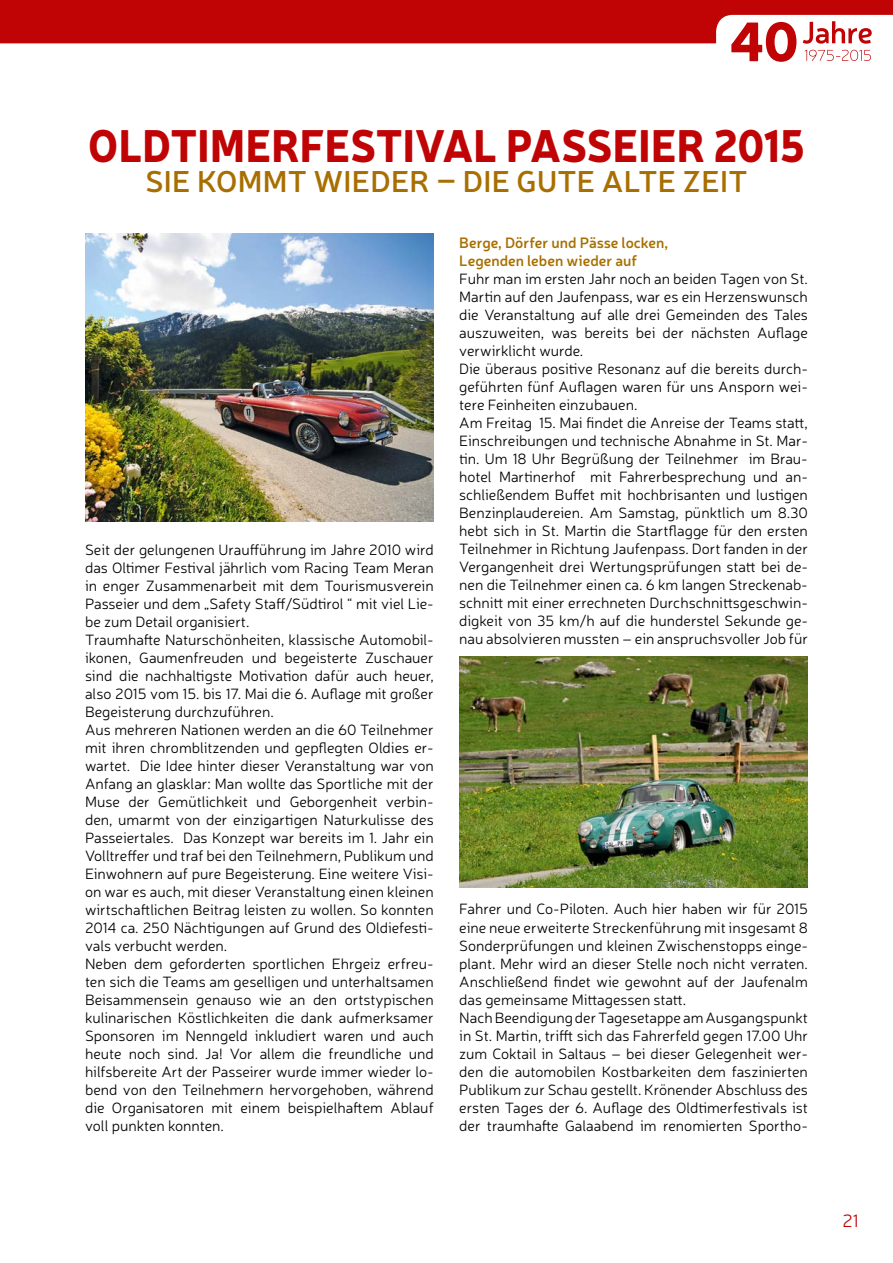
<style>
.page{position:relative;width:893px;height:1263px;background:#fff}
.page>*{position:absolute;margin:0;border:0;box-sizing:border-box;transform-origin:0 0}
.t1{font:900 45px "Neris";color:#c00304;scale:.92 1}
.t2{font:600 30px "Neris";letter-spacing:.01em;color:#a86f00}
.t3{font:300 18px "Neris";color:#c00304}
.t4{font:300 15px/18px "Neris";color:#000}
.t5{font:600 15px/18px "Neris";color:#a86f00}
</style>
<div class="page">
<img style="left:85px;top:234px;width:349px;height:288px">
<img style="left:459px;top:656px;width:349px;height:232px">
<svg style="left:0;top:0;width:893px;height:62px"></svg>
<h1 class="t1" style="left:88px;top:112px;width:780px">OLDTIMERFESTIVAL PASSEIER 2015</h1>
<h2 class="t2" style="left:145px;top:160px;width:604px">SIE KOMMT WIEDER – DIE GUTE ALTE ZEIT</h2>
<p class="t4" style="left:85px;top:540px;width:350px">Seit der gelungenen Uraufführung im Jahre 2010 wird das Oltimer Festival jährlich vom Racing Team Meran in enger Zusammenarbeit mit dem Tourismusverein Passeier und dem „Safety Staff/Südtirol “ mit viel Lie&shy;be zum Detail organisiert.<br>Traumhafte Naturschönheiten, klassische Automobil&shy;ikonen, Gaumenfreuden und begeisterte Zuschauer sind die nachhaltigste Motivation dafür auch heuer, also 2015 vom 15. bis 17. Mai die 6. Auflage mit großer Begeisterung durchzuführen.<br>Aus mehreren Nationen werden an die 60 Teilnehmer mit ihren chromblitzenden und gepflegten Oldies er&shy;wartet. Die Idee hinter dieser Veranstaltung war von Anfang an glasklar: Man wollte das Sportliche mit der Muse der Gemütlichkeit und Geborgenheit verbin&shy;den, umarmt von der einzigartigen Naturkulisse des Passeiertales. Das Konzept war bereits im 1. Jahr ein Volltreffer und traf bei den Teilnehmern, Publikum und Einwohnern auf pure Begeisterung. Eine weitere Visi&shy;on war es auch, mit dieser Veranstaltung einen kleinen wirtschaftlichen Beitrag leisten zu wollen. So konnten 2014 ca. 250 Nächtigungen auf Grund des Oldiefesti&shy;vals verbucht werden.<br>Neben dem geforderten sportlichen Ehrgeiz erfreu&shy;ten sich die Teams am geselligen und unterhaltsamen Beisammensein genauso wie an den ortstypischen kulinarischen Köstlichkeiten die dank aufmerksamer Sponsoren im Nenngeld inkludiert waren und auch heute noch sind. Ja! Vor allem die freundliche und hilfsbereite Art der Passeirer wurde immer wieder lo&shy;bend von den Teilnehmern hervorgehoben, während die Organisatoren mit einem beispielhaftem Ablauf voll punkten konnten.</p>
<p class="t5" style="left:459px;top:233px;width:210px">Berge, Dörfer und Pässe locken,<br>Legenden leben wieder auf</p>
<p class="t4" style="left:459px;top:270px;width:350px">Fuhr man im ersten Jahr noch an beiden Tagen von St.<br>Martin auf den Jaufenpass, war es ein Herzenswunsch die Veranstaltung auf alle drei Gemeinden des Tales auszuweiten, was bereits bei der nächsten Auflage verwirklicht wurde.<br>Die überaus positive Resonanz auf die bereits durch&shy;geführten fünf Auflagen waren für uns Ansporn wei&shy;tere Feinheiten einzubauen.<br>Am Freitag 15. Mai findet die Anreise der Teams statt, Einschreibungen und technische Abnahme in St. Mar&shy;tin. Um 18 Uhr Begrüßung der Teilnehmer im Brau&shy;hotel Martinerhof mit Fahrerbesprechung und an&shy;schließendem Buffet mit hochbrisanten und lustigen Benzinplaudereien. Am Samstag, pünktlich um 8.30 hebt sich in St. Martin die Startflagge für den ersten Teilnehmer in Richtung Jaufenpass. Dort fanden in der Vergangenheit drei Wertungsprüfungen statt bei de&shy;nen die Teilnehmer einen ca. 6 km langen Streckenab&shy;schnitt mit einer errechneten Durchschnittsgeschwin&shy;digkeit von 35 km/h auf die hunderstel Sekunde ge&shy;nau absolvieren mussten – ein anspruchsvoller Job für</p>
<p class="t4" style="left:459px;top:900px;width:350px">Fahrer und Co-Piloten. Auch hier haben wir für 2015 eine neue erweiterte Streckenführung mit insgesamt 8<br>Sonderprüfungen und kleinen Zwischenstopps einge&shy;plant. Mehr wird an dieser Stelle noch nicht verraten.<br>Anschließend findet wie gewohnt auf der Jaufenalm das gemeinsame Mittagessen statt.<br>Nach Beendigung der Tagesetappe am Ausgangspunkt in St. Martin, trifft sich das Fahrerfeld gegen 17.00 Uhr zum Coktail in Saltaus – bei dieser Gelegenheit wer&shy;den die automobilen Kostbarkeiten dem faszinierten Publikum zur Schau gestellt. Krönender Abschluss des ersten Tages der 6. Auflage des Oldtimerfestivals ist der traumhafte Galaabend im renomierten Sportho-</p>
<p class="t3" style="left:842px;top:1209px;width:18px">21</p>
</div>
